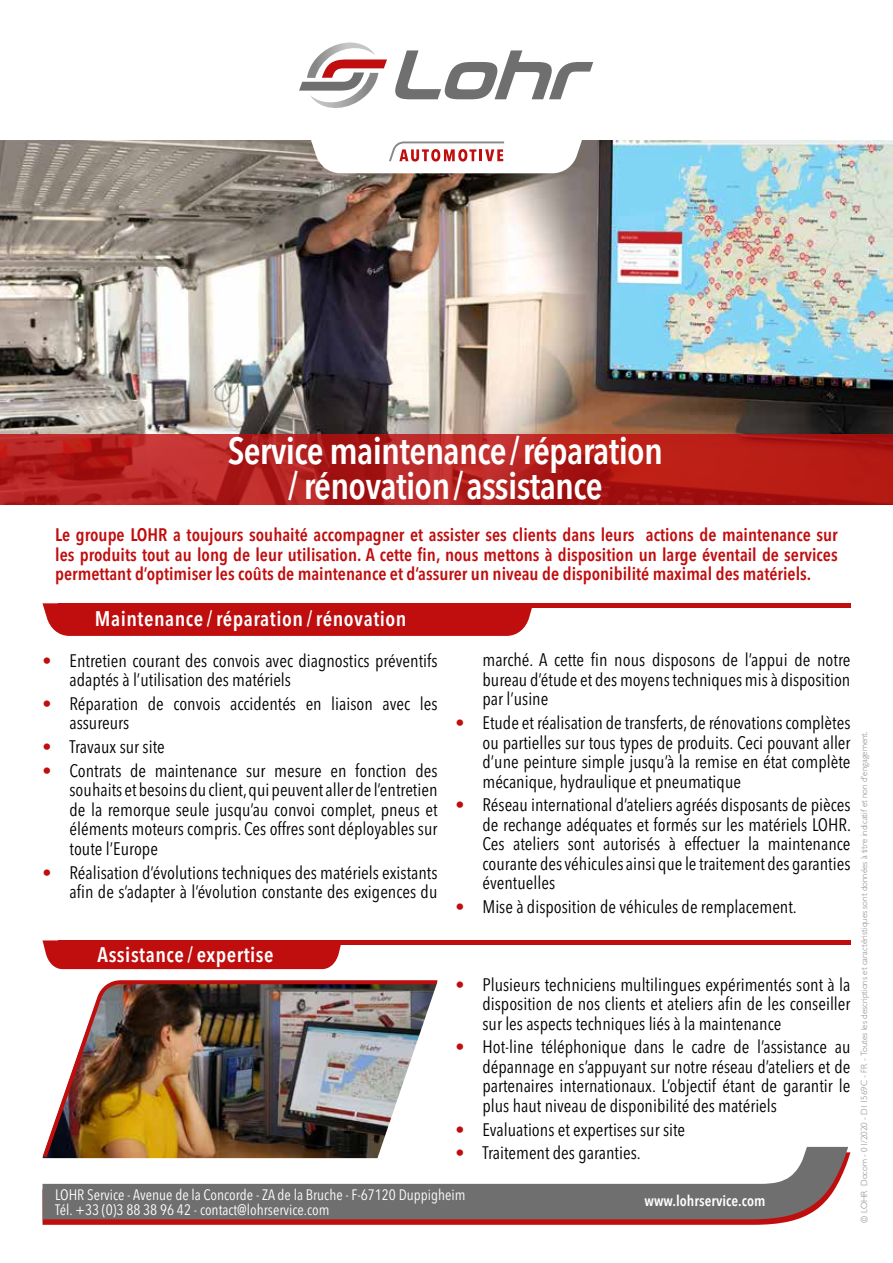
<style>
.page{position:relative;width:893px;height:1263px;background:#fff}
.page>*{position:absolute;margin:0;border:0;box-sizing:border-box;transform-origin:0 0}
.t1{font:600 condensed 37.5px/34.5px "Avenir Next LT Pro";letter-spacing:-.02em;color:#fff;text-align:center}
.t2{font:600 condensed 21px "Avenir Next LT Pro";letter-spacing:.025em;color:#fff}
.t3{font:condensed 18px/19.5px "Avenir Next LT Pro";color:#000;text-align:justify}
.t4{font:600 condensed 18px/19.5px "Avenir Next LT Pro";color:#c00d0e;text-align:justify}
.t5{font:condensed 15px/15px "Avenir Next LT Pro";color:#fff}
.t6{font:600 condensed 15px "Avenir Next LT Pro";color:#fff}
.t7{font:300 9px "Gill Sans";color:#878787}
.s1{color:#c00d0e}
</style>
<div class="page">
<img style="left:0;top:140px;width:893px;height:294px">
<svg style="left:0;top:434px;width:893px;height:71px;background:#b31f1c"></svg>
<img style="left:46px;top:980px;width:391px;height:167px">
<svg style="left:395px;top:50px;width:198px;height:49px"></svg>
<svg style="left:299px;top:43px;width:88px;height:65px"></svg>
<svg style="left:43px;top:1152px;width:807px;height:73px;background:#c43132"></svg>
<svg style="left:43px;top:1147px;width:805px;height:72px;fill:#706f6f"></svg>
<svg style="left:308px;top:140px;width:277px;height:33px"></svg>
<div style="left:43px;top:603px;width:489px;height:33px;background:#c00d0e"></div>
<div style="left:43px;top:940px;width:298px;height:29px;background:#c00d0e"></div>
<div style="left:58px;top:603px;width:792px;height:5px;background:#c00d0e"></div>
<div style="left:58px;top:940px;width:792px;height:5px;background:#c00d0e"></div>
<h1 class="t1" style="left:228px;top:434px;width:437px">Service maintenance/réparation / rénovation/assistance</h1>
<p class="t4" style="left:55px;top:525px;width:784px">Le groupe LOHR a toujours souhaité accompagner et assister ses clients dans leurs actions de maintenance sur les produits tout au long de leur utilisation. A cette fin, nous mettons à disposition un large éventail de services permettant d’optimiser les coûts de maintenance et d’assurer un niveau de disponibilité maximal des matériels.</p>
<p class="t2" style="left:95px;top:606px;width:313px">Maintenance / réparation / rénovation</p>
<p class="t3" style="left:70px;top:650px;width:369px;text-indent:-27px"><span class="s1">•</span> Entretien courant des convois avec diagnostics préventifs adaptés à l’utilisation des matériels</p>
<p class="t3" style="left:70px;top:694px;width:369px;text-indent:-27px"><span class="s1">•</span> Réparation de convois accidentés en liaison avec les assureurs</p>
<p class="t3" style="left:43px;top:737px;width:124px"><span class="s1">•</span> Travaux sur site</p>
<p class="t3" style="left:70px;top:761px;width:369px;text-indent:-27px"><span class="s1">•</span> Contrats de maintenance sur mesure en fonction des souhaits et besoins du client, qui peuvent aller de l’entretien de la remorque seule jusqu’au convoi complet, pneus et éléments moteurs compris. Ces offres sont déployables sur toute l’Europe</p>
<p class="t3" style="left:43px;top:862px;width:396px;text-align:right"><span class="s1">•</span> Réalisation d’évolutions techniques des matériels existants afin de s’adapter à l’évolution constante des exigences du</p>
<p class="t2" style="left:98px;top:942px;width:178px">Assistance / expertise</p>
<p class="t3" style="left:482px;top:650px;width:369px">marché. A cette fin nous disposons de l’appui de notre bureau d’étude et des moyens techniques mis à disposition par l’usine</p>
<p class="t3" style="left:482px;top:713px;width:369px;text-indent:-27px"><span class="s1">•</span> Etude et réalisation de transferts, de rénovations complètes ou partielles sur tous types de produits. Ceci pouvant aller d’une peinture simple jusqu’à la remise en état complète mécanique, hydraulique et pneumatique</p>
<p class="t3" style="left:482px;top:795px;width:370px;text-indent:-27px"><span class="s1">•</span> Réseau international d’ateliers agréés disposants de pièces de rechange adéquates et formés sur les matériels LOHR.<br>Ces ateliers sont autorisés à effectuer la maintenance courante des véhicules ainsi que le traitement des garanties éventuelles</p>
<p class="t3" style="left:455px;top:897px;width:343px"><span class="s1">•</span> Mise à disposition de véhicules de remplacement.</p>
<p class="t3" style="left:482px;top:974px;width:369px;text-indent:-27px"><span class="s1">•</span> Plusieurs techniciens multilingues expérimentés sont à la disposition de nos clients et ateliers afin de les conseiller sur les aspects techniques liés à la maintenance</p>
<p class="t3" style="left:482px;top:1037px;width:369px;text-indent:-27px"><span class="s1">•</span> Hot-line téléphonique dans le cadre de l’assistance au dépannage en s’appuyant sur notre réseau d’ateliers et de partenaires internationaux. L’objectif étant de garantir le plus haut niveau de disponibilité des matériels</p>
<p class="t3" style="left:455px;top:1119px;width:231px"><span class="s1">•</span> Evaluations et expertises sur site</p>
<p class="t3" style="left:455px;top:1143px;width:187px"><span class="s1">•</span> Traitement des garanties.</p>
<p class="t5" style="left:55px;top:1187px;width:412px">LOHR Service - Avenue de la Concorde - ZA de la Bruche - F-67120 Duppigheim<br>Tél. +33 (0)3 88 38 96 42 - contact@lohrservice.com</p>
<p class="t6" style="left:644px;top:1192px;width:122px">www.lohrservice.com</p>
<p class="t7" style="left:859px;top:1222px;width:493px;rotate:-90deg">© LOHR Docom - 01/2020 - D11569C - FR - Toutes les descriptions et caractéristiques sont données à titre indicatif et non d'engagement.</p>
</div>
